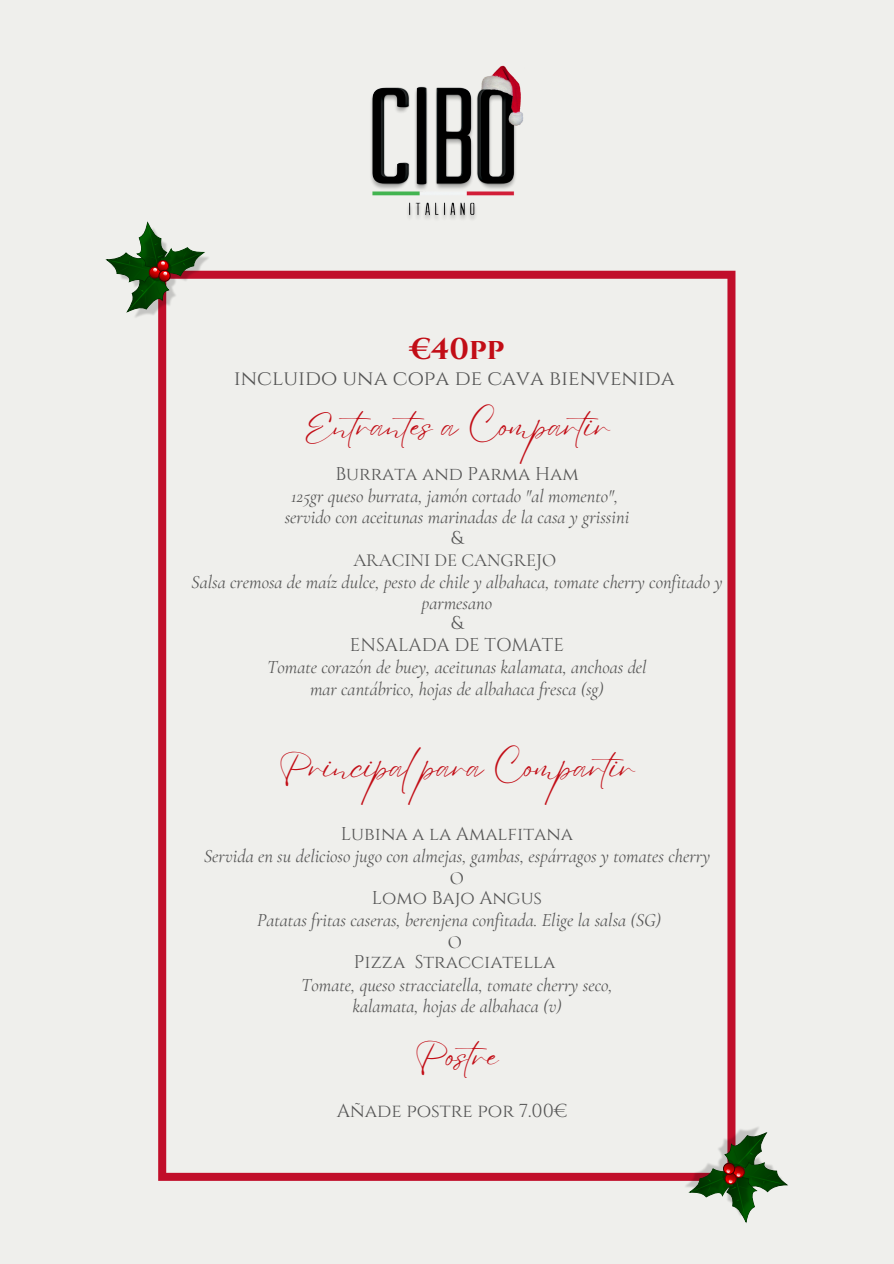
<style>
.page{position:relative;width:894px;height:1264px;background:#fff}
.page>*{position:absolute;margin:0;border:0;box-sizing:border-box;transform-origin:0 0}
.t1{font:33px "Eyesome Script";color:#c20d16}
.t2{font:700 30px "Cinzel";color:#c20d16}
.t3{font:21px "Cinzel";color:#545454}
.t4{font:18.75px "Cinzel";color:#545454}
.t5{font:italic 18.45px/21.3px "Cormorant Garamond";color:#545454;text-align:center}
.t6{font:18.45px/21.3px "Cinzel";color:#545454;text-align:center}
.t7{font:18.45px "Cormorant Garamond";color:#545454}
</style>
<div class="page">
<div style="left:0;top:0;width:893px;height:1263px;background:#efefec"></div>
<svg style="left:158px;top:271px;width:577px;height:909px"></svg>
<img style="left:135px;top:257px;width:76px;height:62px">
<svg style="left:105px;top:221px;width:101px;height:92px"></svg>
<img style="left:682px;top:1125px;width:77px;height:62px">
<svg style="left:687px;top:1131px;width:101px;height:92px"></svg>
<img style="left:371px;top:65px;width:152px;height:154px">
<h2 class="t2" style="left:409px;top:330px;width:96px">€40pp</h2>
<p class="t3" style="left:234px;top:364px;width:442px">incluido una copa de cava bienvenida</p>
<h1 class="t1" style="left:304px;top:404px;width:308px">Entrantes a Compartir</h1>
<p class="t6" style="left:335px;top:463px;width:245px">Burrata and Parma Ham</p>
<p class="t5" style="left:284px;top:485px;width:346px">125gr queso burrata, jamón cortado "al momento", servido con aceitunas marinadas de la casa y grissini</p>
<p class="t6" style="left:451px;top:527px;width:13px">&amp;</p>
<p class="t7" style="left:353px;top:549px;width:204px">ARACINI DE CANGREJO</p>
<p class="t5" style="left:191px;top:571px;width:532px">Salsa cremosa de maíz dulce, pesto de chile y albahaca, tomate cherry confitado y parmesano</p>
<p class="t6" style="left:350px;top:613px;width:215px">&amp;<br>ENSALADA DE TOMATE</p>
<p class="t5" style="left:267px;top:656px;width:381px">Tomate corazón de buey, aceitunas kalamata, anchoas del mar cantábrico, hojas de albahaca fresca (sg)</p>
<h1 class="t1" style="left:279px;top:745px;width:358px">Principal para Compartir</h1>
<p class="t6" style="left:341px;top:823px;width:233px">Lubina a la Amalfitana</p>
<p class="t5" style="left:204px;top:845px;width:508px">Servida en su delicioso jugo con almejas, gambas, espárragos y tomates cherry</p>
<p class="t7" style="left:450px;top:866px;width:16px">O</p>
<p class="t6" style="left:371px;top:887px;width:172px">Lomo Bajo Angus</p>
<p class="t5" style="left:257px;top:909px;width:405px">Patatas fritas caseras, berenjena confitada. Elige la salsa (SG)</p>
<p class="t7" style="left:447px;top:930px;width:16px">O</p>
<p class="t6" style="left:354px;top:951px;width:203px">Pizza Stracciatella</p>
<p class="t5" style="left:301px;top:974px;width:313px">Tomate, queso stracciatella, tomate cherry seco, kalamata, hojas de albahaca (v)</p>
<h1 class="t1" style="left:415px;top:1034px;width:86px">Postre</h1>
<p class="t4" style="left:337px;top:1098px;width:232px">Añade postre por 7.00€</p>
</div>
